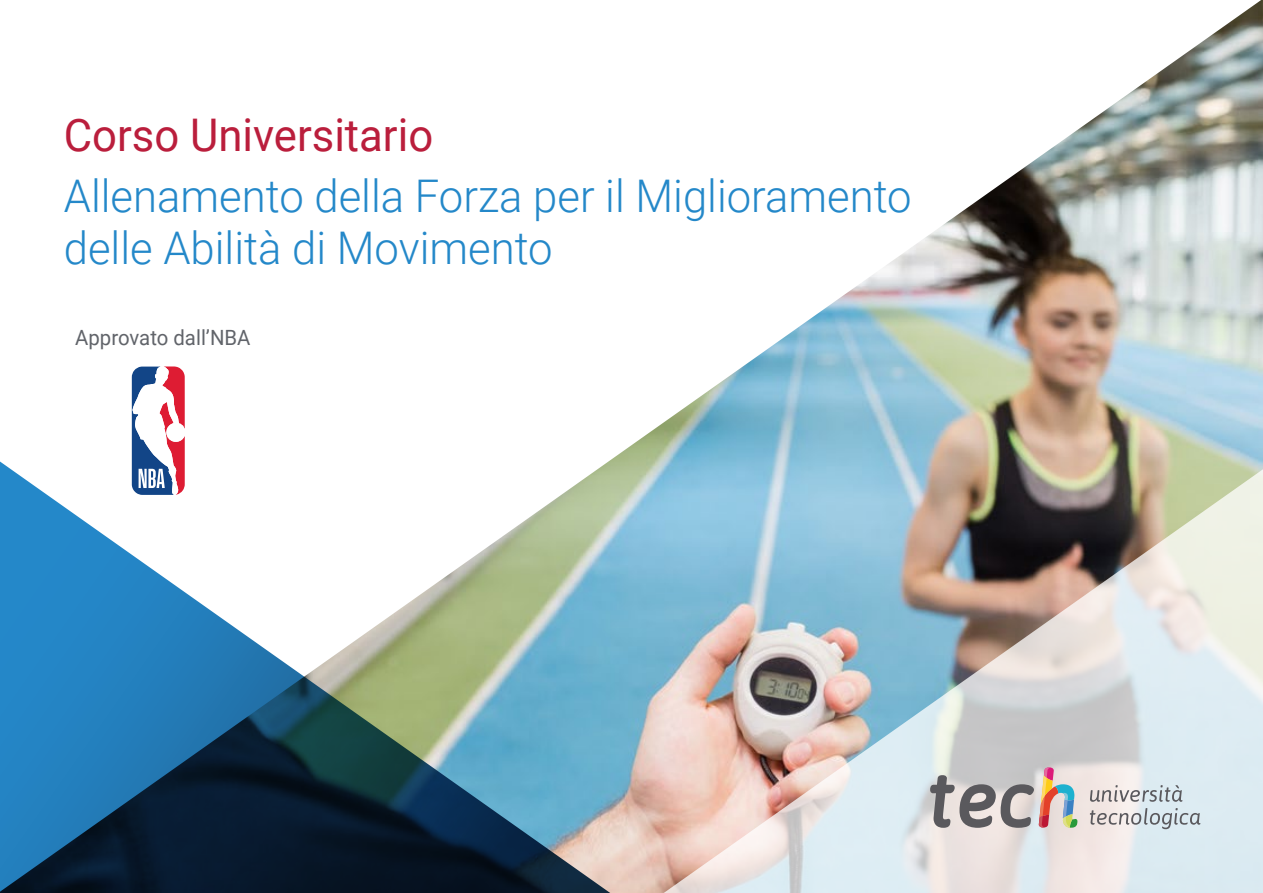
<style>
.page{position:relative;width:1263px;height:893px;background:#fff}
.page>*{position:absolute;margin:0;border:0;box-sizing:border-box;transform-origin:0 0}
.t1{font:300 45px/52.5px "Roboto";color:#2488c9}
.t2{font:45px "Roboto";color:#ba1e3c}
.t3{font:21px "Roboto";color:#61646a}
</style>
<div class="page">
<img style="left:131px;top:0;width:1132px;height:454px">
<img style="left:640px;top:454px;width:623px;height:439px">
<svg style="left:0;top:446px;width:640px;height:447px"></svg>
<svg style="left:132px;top:366px;width:53px;height:129px"></svg>
<svg style="left:1090px;top:785px;width:92px;height:17px;background:#c3c4c6"></svg>
<svg style="left:1090px;top:808px;width:110px;height:21px;background:#c7cacd"></svg>
<svg style="left:930px;top:767px;width:147px;height:61px;background:#b5adab"></svg>
<p class="t2" style="left:64px;top:103px;width:371px">Corso Universitario</p>
<p class="t1" style="left:64px;top:168px;width:849px">Allenamento della Forza per il Miglioramento delle Abilità di Movimento</p>
<p class="t3" style="left:75px;top:323px;width:177px">Approvato dall’NBA</p>
</div>
